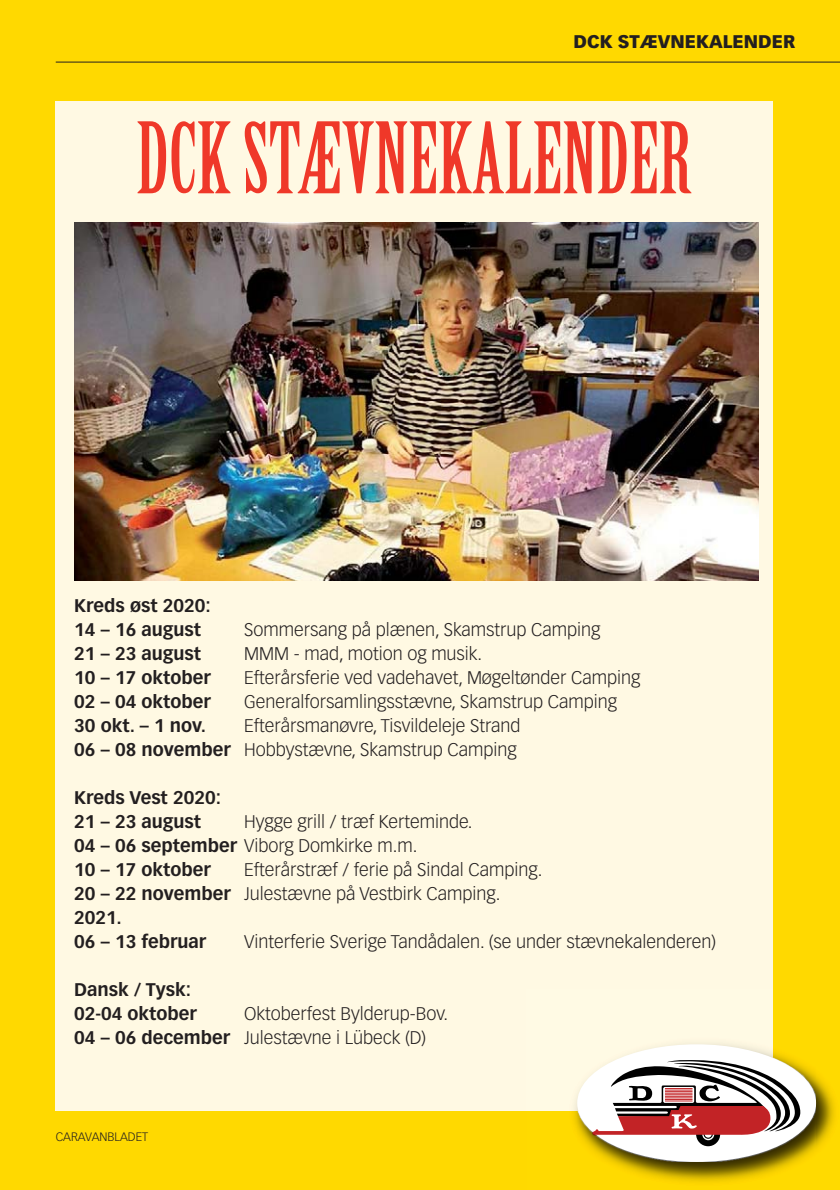
<style>
.page{position:relative;width:840px;height:1190px;background:#ffd900}
.page>*{position:absolute;margin:0;border:0;box-sizing:border-box;transform-origin:0 0}
.t1{font:96px "Birch Std";color:#ef3829}
.t2{font:300 18px/24px "Vectora LH";color:#231f20}
.t3{font:700 18px/24px "Vectora LH";color:#231f20}
.t4{font:900 18px "Vectora LH";color:#231f20}
.t5{font:300 12px "Vectora LH";color:#231f20}
.s1{font-weight:700}
</style>
<div class="page">
<hr style="left:56px;top:62px;width:784px;height:1px;background:#231f20">
<div style="left:56px;top:102px;width:717px;height:1009px;background:#fff9e3"></div>
<img style="left:574px;top:1044px;width:260px;height:138px">
<img style="left:577px;top:1111px;width:239px;height:51px">
<img style="left:773px;top:1044px;width:43px;height:67px">
<div style="left:577px;top:1044px;width:239px;height:118px;background:#fff;border-radius:50%"></div>
<div style="left:696px;top:1122px;width:24px;height:24px;background:#000;border-radius:50%"></div>
<svg style="left:702px;top:1128px;width:12px;height:12px"></svg>
<svg style="left:593px;top:1060px;width:207px;height:76px"></svg>
<img style="left:74px;top:223px;width:684px;height:358px">
<p class="t4" style="left:573px;top:34px;width:224px">DCK STÆVNEKALENDER</p>
<h1 class="t1" style="left:136px;top:121px;width:557px">DCK STÆVNEKALENDER</h1>
<p class="t3" style="left:74px;top:595px;width:138px">Kreds øst 2020:<br>14 – 16 august</p>
<p class="t2" style="left:244px;top:619px;width:358px">Sommersang på plænen, Skamstrup Camping</p>
<p class="t3" style="left:74px;top:643px;width:129px">21 – 23 august</p>
<p class="t2" style="left:244px;top:643px;width:240px">MMM - mad, motion og musik.</p>
<p class="t3" style="left:74px;top:667px;width:138px">10 – 17 oktober</p>
<p class="t2" style="left:244px;top:667px;width:398px">Efterårsferie ved vadehavet, Møgeltønder Camping</p>
<p class="t3" style="left:74px;top:691px;width:138px">02 – 04 oktober</p>
<p class="t2" style="left:244px;top:691px;width:375px">Generalforsamlingsstævne, Skamstrup Camping</p>
<p class="t3" style="left:74px;top:715px;width:133px">30 okt. – 1 nov.</p>
<p class="t2" style="left:74px;top:715px;width:448px;text-align:right">Efterårsmanøvre, Tisvildeleje Strand<br><span class="s1">06 – 08 november</span> Hobbystævne, Skamstrup Camping</p>
<p class="t3" style="left:74px;top:787px;width:149px">Kreds Vest 2020:<br>21 – 23 august</p>
<p class="t2" style="left:74px;top:811px;width:400px;text-indent:170px">Hygge grill / træf Kerteminde.<br><span class="s1">04 – 06 september</span> Viborg Domkirke m.m.<br><span class="s1">10 – 17 oktober</span></p>
<p class="t2" style="left:74px;top:859px;width:470px;text-indent:170px">Efterårstræf / ferie på Sindal Camping.<br><span class="s1">20 – 22 november</span> Julestævne på Vestbirk Camping.<br><span class="s1">2021.<br>06 – 13 februar</span></p>
<p class="t2" style="left:244px;top:931px;width:474px">Vinterferie Sverige Tandådalen. (se under stævnekalenderen)</p>
<p class="t3" style="left:74px;top:979px;width:124px">Dansk / Tysk:<br>02-04 oktober</p>
<p class="t2" style="left:74px;top:1003px;width:376px;text-indent:170px">Oktoberfest Bylderup-Bov.<br><span class="s1">04 – 06 december</span> Julestævne i Lübeck (D)</p>
<p class="t5" style="left:56px;top:1132px;width:94px">CARAVANBLADET</p>
</div>
